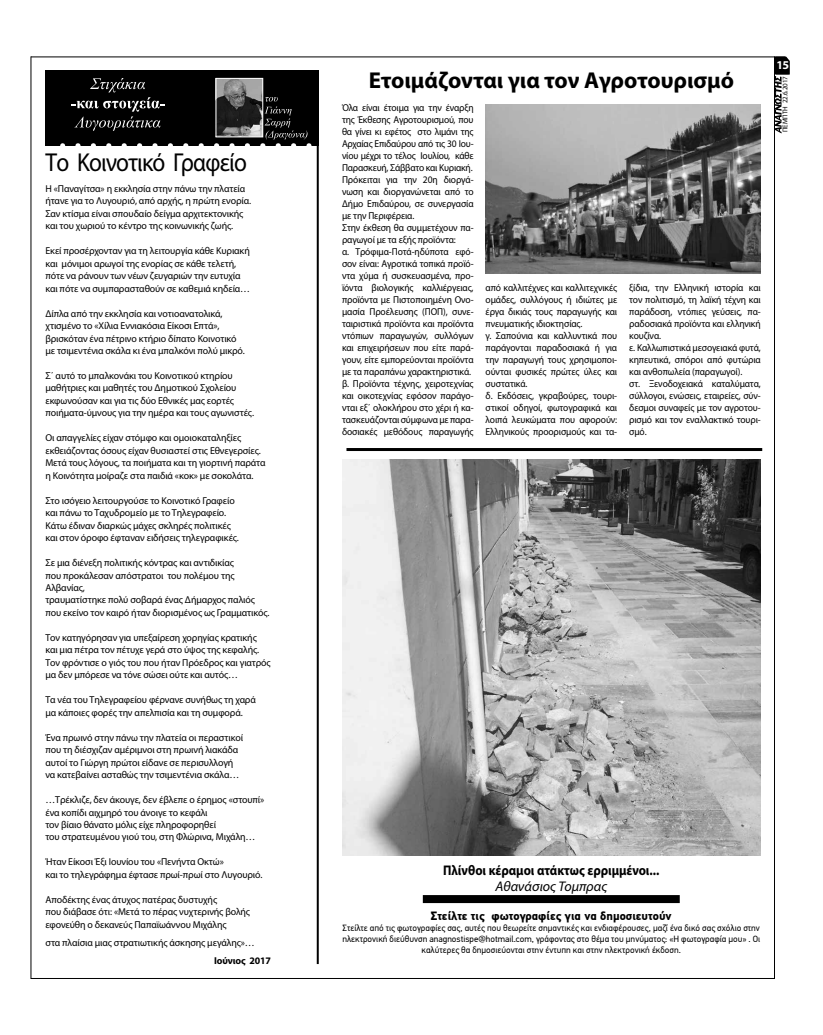
<style>
.page{position:relative;width:823px;height:1035px;background:#fff}
.page>*{position:absolute;margin:0;border:0;box-sizing:border-box;transform-origin:0 0}
.t1{font:26px "Myriad Pro";letter-spacing:-.03em;color:#000;scale:.9 1}
.t2{font:700 23px "Myriad Pro";color:#000}
.t3{font:700 14px "Myriad Pro";color:#000;scale:.9 1}
.t4{font:italic 14px "Myriad Pro";color:#000}
.t5{font:700 12px "PF Din Text Pro";color:#000}
.t6{font:700 12px "Myriad Pro";color:#fff}
.t7{font:10px/12.5px "Myriad Pro";letter-spacing:-.01em;color:#000}
.t8{font:10px/12px "Myriad Pro";letter-spacing:-.01em;color:#000;scale:.95 1}
.t9{font:700 10px "Myriad Pro";letter-spacing:-.01em;color:#000}
.t10{font:9px/10.8px "PF Din Text Pro";color:#000;text-align:center}
.t11{font:7px "Myriad Pro";letter-spacing:-.01em;color:#000}
</style>
<div class="page">
<hr style="left:31px;top:57px;width:743px;height:1px;background:#000">
<hr style="left:31px;top:978px;width:743px;height:1px;background:#000">
<hr style="left:773px;top:56px;width:1px;height:923px;background:#000">
<hr style="left:31px;top:56px;width:1px;height:923px;background:#000">
<svg style="left:774px;top:56px;width:15px;height:77px"></svg>
<hr style="left:316px;top:71px;width:2px;height:893px;background:#000">
<div style="left:45px;top:70px;width:273px;height:76px;background:#000"></div>
<svg style="left:60px;top:78px;width:259px;height:73px"></svg>
<img style="left:342px;top:459px;width:418px;height:396px">
<hr style="left:346px;top:448px;width:415px;height:3px;background:#000">
<div style="left:422px;top:895px;width:257px;height:8px;background:#000"></div>
<img style="left:485px;top:105px;width:275px;height:169px">
<h1 class="t1" style="left:45px;top:147px;width:225px">Το Κοινοτικό Γραφείο</h1>
<p class="t7" style="left:45px;top:182px;width:207px">Η «Παναγίτσα» η εκκλησία στην πάνω την πλατεία ήτανε για το Λυγουριό, από αρχής, η πρώτη ενορία.<br>Σαν κτίσμα είναι σπουδαίο δείγμα αρχιτεκτονικής και του χωριού το κέντρο της κοινωνικής ζωής.</p>
<p class="t7" style="left:45px;top:244px;width:206px">Εκεί προσέρχονταν για τη λειτουργία κάθε Κυριακή και μόνιμοι αρωγοί της ενορίας σε κάθε τελετή, πότε να ράνουν των νέων ζευγαριών την ευτυχία και πότε να συμπαρασταθούν σε καθεμιά κηδεία…</p>
<p class="t7" style="left:45px;top:307px;width:201px">Δίπλα από την εκκλησία και νοτιοανατολικά, χτισμένο το «Χίλια Εννιακόσια Είκοσι Επτά», βρισκόταν ένα πέτρινο κτήριο δίπατο Κοινοτικό με τσιμεντένια σκάλα κι ένα μπαλκόνι πολύ μικρό.</p>
<p class="t7" style="left:45px;top:369px;width:210px">Σ΄ αυτό το μπαλκονάκι του Κοινοτικού κτηρίου μαθήτριες και μαθητές του Δημοτικού Σχολείου εκφωνούσαν και για τις δύο Εθνικές μας εορτές ποιήματα-ύμνους για την ημέρα και τους αγωνιστές.</p>
<p class="t7" style="left:45px;top:431px;width:221px">Οι απαγγελίες είχαν στόμφο και ομοιοκαταληξίες εκθειάζοντας όσους είχαν θυσιαστεί στις Εθνεγερσίες.<br>Μετά τους λόγους, τα ποιήματα και τη γιορτινή παράτα η Κοινότητα μοίραζε στα παιδιά «κοκ» με σοκολάτα.</p>
<p class="t7" style="left:45px;top:494px;width:195px">Στο ισόγειο λειτουργούσε το Κοινοτικό Γραφείο και πάνω το Ταχυδρομείο με το Τηλεγραφείο.<br>Κάτω έδιναν διαρκώς μάχες σκληρές πολιτικές και στον όροφο έφταναν ειδήσεις τηλεγραφικές.</p>
<p class="t7" style="left:45px;top:556px;width:225px">Σε μια διένεξη πολιτικής κόντρας και αντιδικίας<br>που προκάλεσαν απόστρατοι του πολέμου της Αλβανίας,<br>τραυματίστηκε πολύ σοβαρά ένας Δήμαρχος παλιός που εκείνο τον καιρό ήταν διορισμένος ως Γραμματικός.</p>
<p class="t7" style="left:45px;top:631px;width:227px">Τον κατηγόρησαν για υπεξαίρεση χορηγίας κρατικής και μια πέτρα τον πέτυχε γερά στο ύψος της κεφαλής.<br>Τον φρόντισε ο γιός του που ήταν Πρόεδρος και γιατρός μα δεν μπόρεσε να τόνε σώσει ούτε και αυτός…</p>
<p class="t7" style="left:45px;top:693px;width:212px">Τα νέα του Τηλεγραφείου φέρνανε συνήθως τη χαρά μα κάποιες φορές την απελπισία και τη συμφορά.</p>
<p class="t7" style="left:45px;top:731px;width:199px">Ένα πρωινό στην πάνω την πλατεία οι περαστικοί που τη διέσχιζαν αμέριμνοι στη πρωινή λιακάδα αυτοί το Γιώργη πρώτοι είδανε σε περισυλλογή να κατεβαίνει ασταθώς την τσιμεντένια σκάλα…</p>
<p class="t7" style="left:45px;top:793px;width:220px">…Τρέκλιζε, δεν άκουγε, δεν έβλεπε ο έρημος «στουπί» ένα κοπίδι αιχμηρό του άνοιγε το κεφάλι<br>τον βίαιο θάνατο μόλις είχε πληροφορηθεί<br>του στρατευμένου γιού του, στη Φλώρινα, Μιχάλη…</p>
<p class="t7" style="left:45px;top:855px;width:218px">Ήταν Είκοσι Έξι Ιουνίου του «Πενήντα Οκτώ»<br>και το τηλεγράφημα έφτασε πρωί-πρωί στο Λυγουριό.</p>
<p class="t7" style="left:45px;top:893px;width:206px">Αποδέκτης ένας άτυχος πατέρας δυστυχής<br>που διάβασε ότι: «Μετά το πέρας νυχτερινής βολής εφονεύθη ο δεκανεύς Παπαϊωάννου Μιχάλης</p>
<p class="t7" style="left:45px;top:936px;width:211px">στα πλαίσια μιας στρατιωτικής άσκησης μεγάλης»…</p>
<p class="t9" style="left:214px;top:954px;width:58px">Ιούνιος 2017</p>
<h2 class="t2" style="left:368px;top:65px;width:366px">Ετοιμάζονται για τον Αγροτουρισμό</h2>
<p class="t8" style="left:342px;top:101px;width:140px">Όλα είναι έτοιμα για την έναρξη της Έκθεσης Αγροτουρισμού, που θα γίνει κι εφέτος στο λιμάνι της<br>Αρχαίας Επιδαύρου από τις 30 Ιου&shy;νίου μέχρι το τέλος Ιουλίου, κάθε<br>Παρασκευή, Σάββατο και Κυριακή.<br>Πρόκειται για την 20η διοργά&shy;νωση και διοργανώνεται από το<br>Δήμο Επιδαύρου, σε συνεργασία με την Περιφέρεια.<br>Στην έκθεση θα συμμετέχουν πα&shy;ραγωγοί με τα εξής προϊόντα:<br>α. Τρόφιμα-Ποτά-ηδύποτα εφό&shy;σον είναι: Αγροτικά τοπικά προϊό&shy;ντα χύμα ή συσκευασμένα, προ&shy;ϊόντα βιολογικής καλλιέργειας, προϊόντα με Πιστοποιημένη Ονο&shy;μασία Προέλευσης (ΠΟΠ), συνε&shy;ταιριστικά προϊόντα και προϊόντα ντόπιων παραγωγών, συλλόγων και επιχειρήσεων που είτε παρά&shy;γουν, είτε εμπορεύονται προϊόντα με τα παραπάνω χαρακτηριστικά. β. Προϊόντα τέχνης, χειροτεχνίας και οικοτεχνίας εφόσον παράγο&shy;νται εξ΄ ολοκλήρου στο χέρι ή κα&shy;τασκευάζονται σύμφωνα με παρα&shy;δοσιακές μεθόδους παραγωγής</p>
<p class="t8" style="left:485px;top:281px;width:140px">από καλλιτέχνες και καλλιτεχνικές ομάδες, συλλόγους ή ιδιώτες με έργα δικιάς τους παραγωγής και πνευματικής ιδιοκτησίας.<br>γ. Σαπούνια και καλλυντικά που παράγονται παραδοσιακά ή για την παραγωγή τους χρησιμοποι&shy;ούνται φυσικές πρώτες ύλες και συστατικά.<br>δ. Εκδόσεις, γκραβούρες, τουρι&shy;στικοί οδηγοί, φωτογραφικά και λοιπά λευκώματα που αφορούν:<br>Ελληνικούς προορισμούς και τα-</p>
<p class="t8" style="left:629px;top:281px;width:140px">ξίδια, την Ελληνική ιστορία και τον πολιτισμό, τη λαϊκή τέχνη και παράδοση, ντόπιες γεύσεις, πα&shy;ραδοσιακά προϊόντα και ελληνική κουζίνα.<br>ε. Καλλωπιστικά μεσογειακά φυτά, κηπευτικά, σπόροι από φυτώρια και ανθοπωλεία (παραγωγοί).<br>στ. Ξενοδοχειακά καταλύματα, σύλλογοι, ενώσεις, εταιρείες, σύν&shy;δεσμοι συναφείς με τον αγροτου&shy;ρισμό και τον εναλλακτικό τουρι&shy;σμό.</p>
<p class="t6" style="left:776px;top:57px;width:14px">15</p>
<p class="t11" style="left:780px;top:132px;width:57px;rotate:-90deg">ΠΕΜΠΤΗ 22.6.2017</p>
<h3 class="t3" style="left:443px;top:860px;width:242px">Πλίνθοι κέραμοι ατάκτως ερριμμένοι...</h3>
<h3 class="t4" style="left:495px;top:878px;width:113px">Αθανάσιος Τομπρας</h3>
<p class="t5" style="left:430px;top:908px;width:242px">Στείλτε τις φωτογραφίες για να δημοσιευτούν</p>
<p class="t10" style="left:342px;top:922px;width:419px">Στείλτε από τις φωτογραφίες σας, αυτές που θεωρείτε σημαντικές και ενδιαφέρουσες, μαζί ένα δικό σας σχόλιο στην ηλεκτρονική διεύθυνση anagnostispe@hotmail.com, γράφοντας στο θέμα του μηνύματος: «Η φωτογραφία μου» . Οι καλύτερες θα δημοσιεύονται στην έντυπη και στην ηλεκτρονική έκδοση.</p>
</div>
